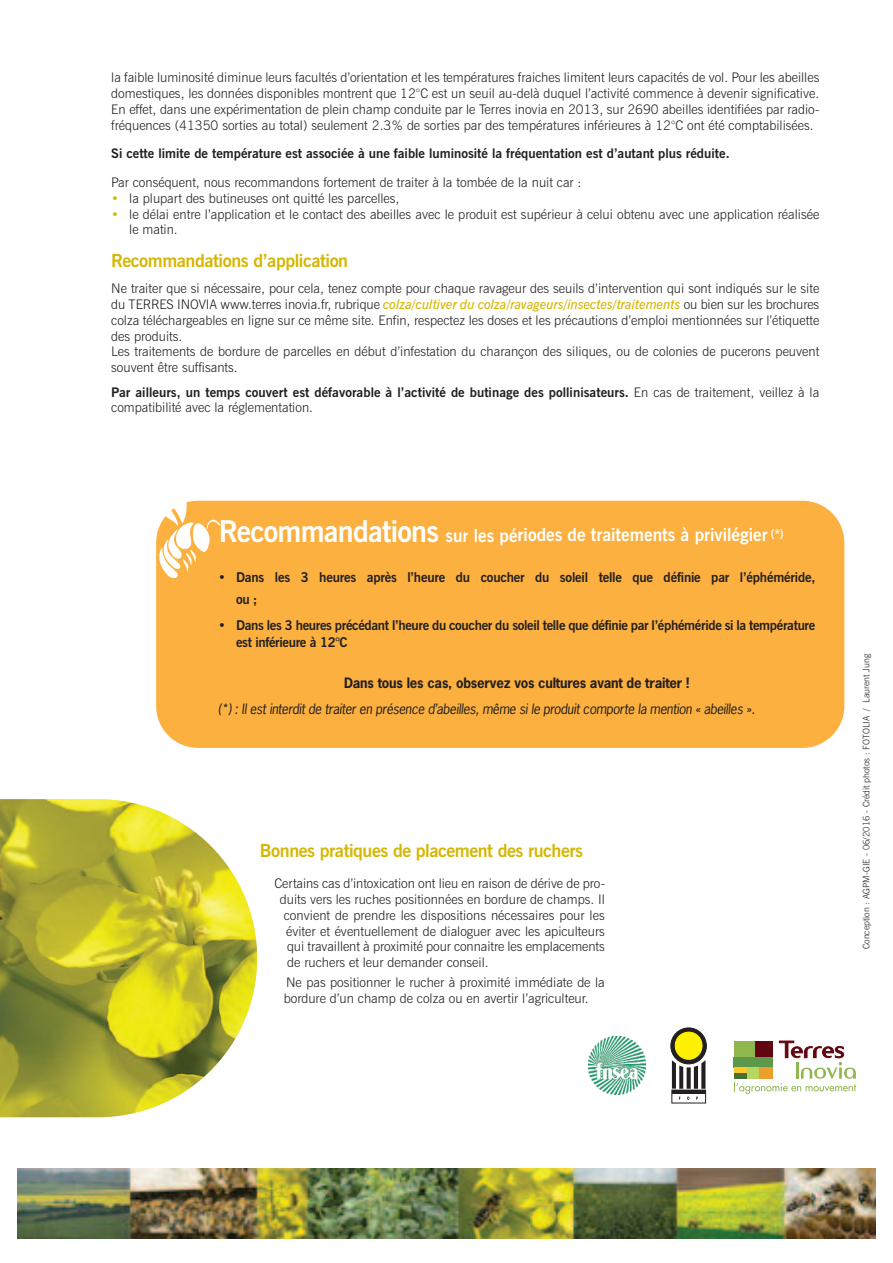
<style>
.page{position:relative;width:893px;height:1263px;background:#fff}
.page>*{position:absolute;margin:0;border:0;box-sizing:border-box;transform-origin:0 0}
.t1{font:700 18px "News Gothic BT";letter-spacing:-.025em;color:#d5b703}
.t2{font:700 18px "News Gothic BT";color:#fff;scale:.96 1}
.t3{font:700 13.5px/22.5px "News Gothic BT";letter-spacing:-.025em;color:#231f20}
.t4{font:italic 13.5px "News Gothic";letter-spacing:-.025em;color:#231f20}
.t5{font:700 13.5px "News Gothic";letter-spacing:-.015em;color:#231f20}
.t6{font:300 13.2px/15.9px "News Gothic BT";color:#231f20}
.t7{font:700 13.2px/15.8px "News Gothic BT";color:#231f20}
.t8{font:300 9px "News Gothic BT";color:#231f20}
.s1{color:#d5b703}
.s2{font-weight:600;font-style:italic;color:#d5b703}
.s3{font-weight:300}
.s4{font-size:30px}
</style>
<div class="page">
<img style="left:18px;top:1168px;width:858px;height:70px">
<div style="left:156px;top:501px;width:688px;height:247px;background:#fbb03f;border-radius:42px"></div>
<svg style="left:156px;top:500px;width:65px;height:78px"></svg>
<svg style="left:0;top:799px;width:98px;height:318px;background:#9d9d33"></svg>
<img style="left:98px;top:799px;width:159px;height:318px">
<img style="left:588px;top:1037px;width:57px;height:57px">
<svg style="left:671px;top:1028px;width:35px;height:75px"></svg>
<div style="left:672px;top:1090px;width:34px;height:13px;background:#fff"></div>
<hr style="left:672px;top:1090px;width:34px;height:4px;background:#231f20">
<svg style="left:671px;top:1028px;width:35px;height:36px"></svg>
<div style="left:671px;top:1028px;width:35px;height:36px;border:1px solid #231f20;border-radius:50%"></div>
<div style="left:675px;top:1032px;width:27px;height:27px;background:#fff101;border-radius:50%"></div>
<div style="left:675px;top:1032px;width:27px;height:27px;border:1px solid #fff101;border-radius:50%"></div>
<svg style="left:672px;top:1060px;width:33px;height:29px"></svg>
<svg style="left:734px;top:1041px;width:122px;height:53px"></svg>
<p class="t6" style="left:111px;top:71px;width:709px;text-align:justify">la faible luminosité diminue leurs facultés d’orientation et les températures fraiches limitent leurs capacités de vol. Pour les abeilles domestiques, les données disponibles montrent que 12°C est un seuil au-delà duquel l’activité commence à devenir significative.<br>En effet, dans une expérimentation de plein champ conduite par le Terres inovia en 2013, sur 2690 abeilles identifiées par radio&shy;fréquences (41350 sorties au total) seulement 2.3% de sorties par des températures inférieures à 12°C ont été comptabilisées.</p>
<p class="t7" style="left:111px;top:147px;width:620px">Si cette limite de température est associée à une faible luminosité la fréquentation est d’autant plus réduite.</p>
<p class="t6" style="left:111px;top:175px;width:472px">Par conséquent, nous recommandons fortement de traiter à la tombée de la nuit car :</p>
<p class="t6" style="left:111px;top:191px;width:290px"><span class="s1">•</span> la plupart des butineuses ont quitté les parcelles,</p>
<p class="t6" style="left:129px;top:207px;width:691px;text-indent:-18px"><span class="s1">•</span> le délai entre l’application et le contact des abeilles avec le produit est supérieur à celui obtenu avec une application réalisée le matin.</p>
<h1 class="t1" style="left:111px;top:253px;width:238px">Recommandations d’application</h1>
<p class="t6" style="left:111px;top:282px;width:709px">Ne traiter que si nécessaire, pour cela, tenez compte pour chaque ravageur des seuils d’intervention qui sont indiqués sur le site du TERRES INOVIA www.terres inovia.fr, rubrique <span class="s2">colza/cultiver du colza/ravageurs/insectes/traitements</span> ou bien sur les brochures colza téléchargeables en ligne sur ce même site. Enfin, respectez les doses et les précautions d’emploi mentionnées sur l’étiquette des produits.<br>Les traitements de bordure de parcelles en début d’infestation du charançon des siliques, ou de colonies de pucerons peuvent souvent être suffisants.</p>
<p class="t7" style="left:111px;top:385px;width:709px">Par ailleurs, un temps couvert est défavorable à l’activité de butinage des pollinisateurs. <span class="s3">En cas de traitement, veillez à la compatibilité avec la réglementation.</span></p>
<h1 class="t2" style="left:219px;top:528px;width:590px"><span class="s4">Recommandations</span> sur les périodes de traitements à privilégier <sup>(*)</sup></h1>
<p class="t3" style="left:236px;top:567px;width:581px;text-indent:-18px">• Dans les 3 heures après l’heure du coucher du soleil telle que définie par l’éphéméride, ou ;</p>
<p class="t3" style="left:236px;top:618px;width:581px;line-height:17.2px;text-indent:-18px">• Dans les 3 heures précédant l’heure du coucher du soleil telle que définie par l’éphéméride si la température est inférieure à 12°C</p>
<p class="t5" style="left:344px;top:675px;width:347px">Dans tous les cas, observez vos cultures avant de traiter !</p>
<p class="t4" style="left:218px;top:701px;width:539px">(*) : Il est interdit de traiter en présence d’abeilles, même si le produit comporte la mention « abeilles ».</p>
<h1 class="t1" style="left:260px;top:844px;width:325px">Bonnes pratiques de placement des ruchers</h1>
<p class="t6" style="left:274px;top:876px;width:332px">Certains cas d’intoxication ont lieu en raison de dérive de pro-</p>
<p class="t6" style="left:280px;top:892px;width:326px">duits vers les ruches positionnées en bordure de champs. Il</p>
<p class="t6" style="left:284px;top:908px;width:323px">convient de prendre les dispositions nécessaires pour les</p>
<p class="t6" style="left:286px;top:924px;width:320px">éviter et éventuellement de dialoguer avec les apiculteurs</p>
<p class="t6" style="left:287px;top:940px;width:319px">qui travaillent à proximité pour connaitre les emplacements</p>
<p class="t6" style="left:287px;top:956px;width:203px">de ruchers et leur demander conseil.</p>
<p class="t6" style="left:284px;top:976px;width:322px">Ne pas positionner le rucher à proximité immédiate de la bordure d’un champ de colza ou en avertir l’agriculteur.</p>
<p class="t8" style="left:863px;top:949px;width:297px;rotate:-90deg">Conception : AGPM-GIE - 06/2016 - Crédit photos : FOTOLIA / Laurent Jung</p>
</div>
